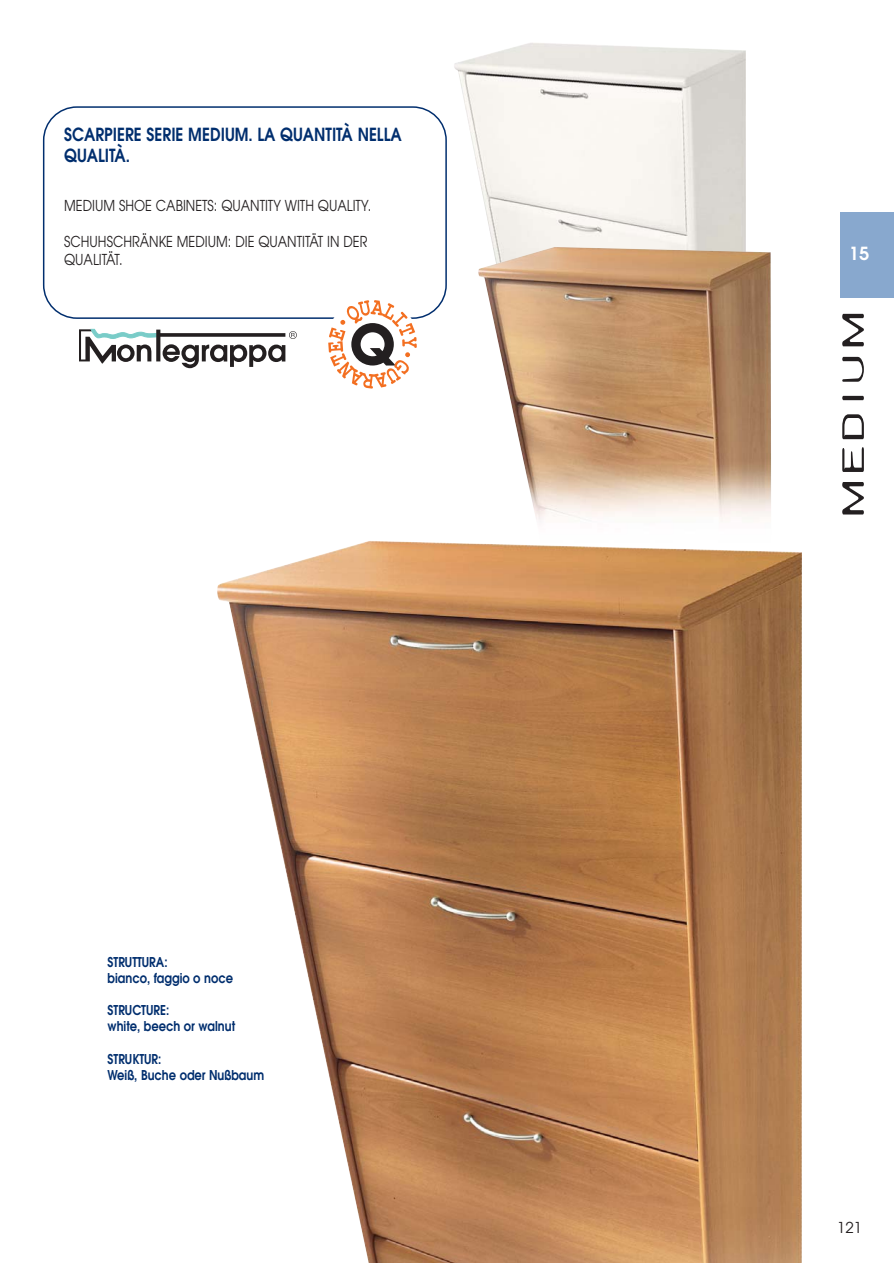
<style>
.page{position:relative;width:894px;height:1263px;background:#fff}
.page>*{position:absolute;margin:0;border:0;box-sizing:border-box;transform-origin:0 0}
.t1{font:27px "Template Gothic";letter-spacing:.055em;color:#231f20;scale:2 1}
.t2{font:600 18px/21.6px "Avant Garde";color:#002e6e;scale:.85 1}
.t3{font:600 18px "Avant Garde";color:#fff}
.t4{font:15px/18px "Avant Garde";color:#231f20;scale:.85 1}
.t5{font:15px "Avant Garde";color:#231f20}
.t6{font:600 13.5px/16.2px "Avant Garde";color:#002e6e;scale:.85 1}
</style>
<div class="page">
<div style="left:840px;top:213px;width:54px;height:85px;background:#88a8ce"></div>
<img style="left:454px;top:43px;width:292px;height:204px">
<img style="left:478px;top:247px;width:293px;height:274px">
<img style="left:217px;top:541px;width:585px;height:722px">
<div style="left:43px;top:106px;width:404px;height:213px;border:2px solid #002e6e;border-radius:33px"></div>
<svg style="left:79px;top:329px;width:218px;height:39px"></svg>
<svg style="left:328px;top:300px;width:89px;height:89px"></svg>
<h2 class="t2" style="left:64px;top:125px;width:399px">SCARPIERE SERIE MEDIUM. LA QUANTITÀ NELLA<br>QUALITÀ.</h2>
<p class="t4" style="left:64px;top:198px;width:363px">MEDIUM SHOE CABINETS: QUANTITY WITH QUALITY.</p>
<p class="t4" style="left:64px;top:234px;width:358px">SCHUHSCHRÄNKE MEDIUM: DIE QUANTITÄT IN DER<br>QUALITÄT.</p>
<p class="t6" style="left:108px;top:955px;width:149px">STRUTTURA:<br>bianco, faggio o noce</p>
<p class="t6" style="left:108px;top:1003px;width:152px">STRUCTURE:<br>white, beech or walnut</p>
<p class="t6" style="left:108px;top:1052px;width:186px">STRUKTUR:<br>Weiß, Buche oder Nußbaum</p>
<h2 class="t3" style="left:849px;top:247px;width:22px">15</h2>
<h1 class="t1" style="left:841px;top:518px;width:105px;rotate:-90deg">MEDIUM</h1>
<p class="t5" style="left:837px;top:1222px;width:26px">121</p>
</div>
